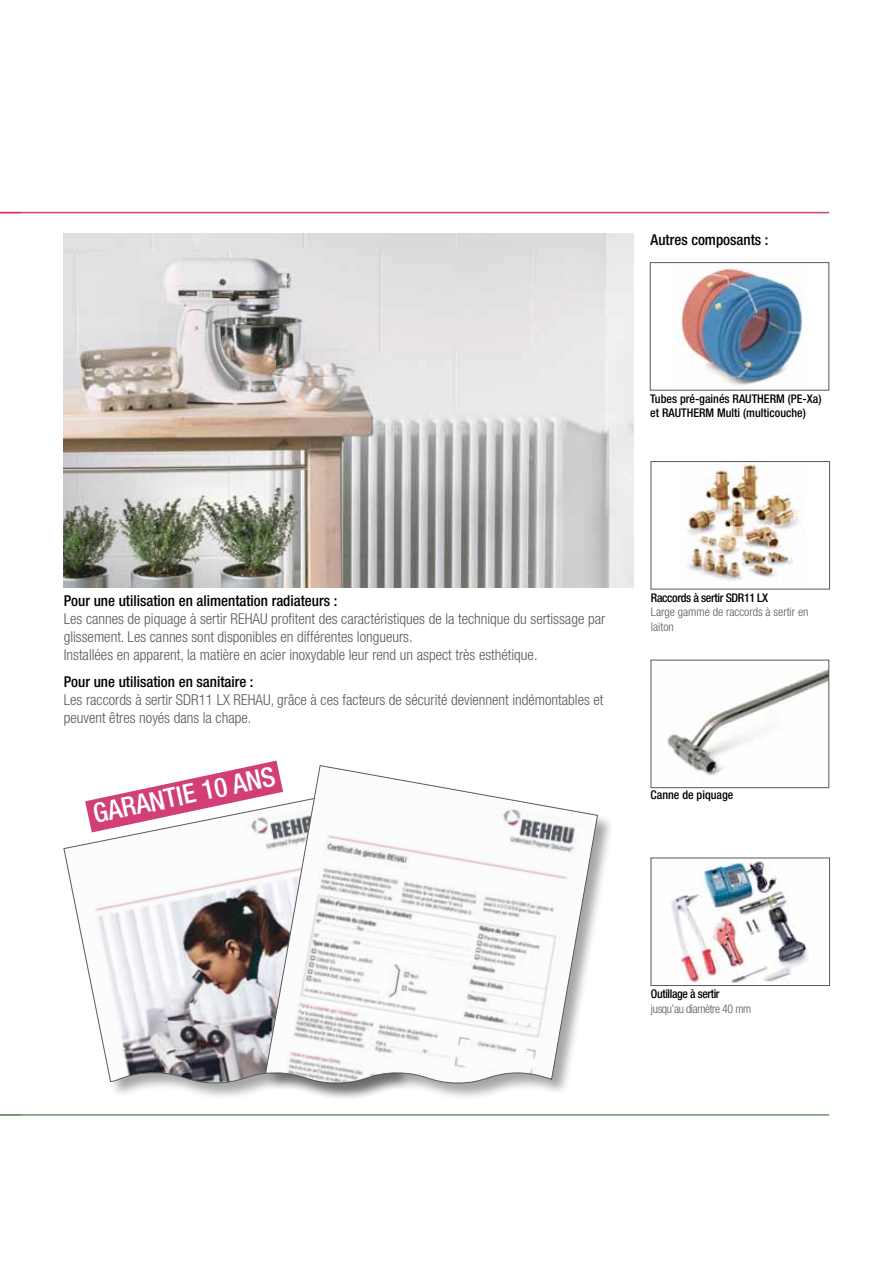
<style>
.page{position:relative;width:893px;height:1263px;background:#fff}
.page>*{position:absolute;margin:0;border:0;box-sizing:border-box;transform-origin:0 0}
.t1{font:500 condensed 27px "Helvetica Neue LT Std";color:#fff}
.t2{font:300 condensed 15px/18px "Helvetica Neue LT Std";color:#58595b}
.t3{font:500 condensed 15px "Helvetica Neue LT Std";color:#000}
.t4{font:500 condensed 12px/14.4px "Helvetica Neue LT Std";color:#000}
.t5{font:500 condensed 12px "Helvetica Neue LT Std";letter-spacing:-.03em;color:#000}
.t6{font:300 condensed 12px/14.4px "Helvetica Neue LT Std";color:#58595b}
.t7{font:300 condensed 12px "Helvetica Neue LT Std";letter-spacing:-.03em;color:#58595b}
</style>
<div class="page">
<hr style="left:0;top:212px;width:829px;height:1px;background:#d13f76">
<hr style="left:0;top:1114px;width:829px;height:2px;background:#699667">
<img style="left:677px;top:265px;width:132px;height:120px">
<div style="left:650px;top:262px;width:179px;height:128px;border:1px solid #58595b"></div>
<img style="left:687px;top:463px;width:112px;height:118px">
<div style="left:651px;top:461px;width:179px;height:128px;border:1px solid #58595b"></div>
<img style="left:667px;top:669px;width:160px;height:107px">
<div style="left:651px;top:660px;width:178px;height:128px;border:1px solid #58595b"></div>
<div style="left:64px;top:793px;width:348px;height:308px;background:#000;opacity:.35"></div>
<svg style="left:64px;top:793px;width:201px;height:290px"></svg>
<div style="left:265px;top:765px;width:350px;height:336px;background:#000;opacity:.35"></div>
<svg style="left:265px;top:765px;width:333px;height:318px"></svg>
<img style="left:64px;top:234px;width:570px;height:353px">
<img style="left:671px;top:861px;width:137px;height:123px">
<div style="left:651px;top:858px;width:179px;height:128px;border:1px solid #58595b"></div>
<svg style="left:85px;top:761px;width:198px;height:71px"></svg>
<p class="t3" style="left:651px;top:230px;width:119px">Autres composants :</p>
<p class="t4" style="left:650px;top:391px;width:173px">Tubes pré-gainés RAUTHERM (PE-Xa) et RAUTHERM Multi (multicouche)</p>
<p class="t3" style="left:64px;top:592px;width:275px">Pour une utilisation en alimentation radiateurs :</p>
<p class="t2" style="left:64px;top:610px;width:543px">Les cannes de piquage à sertir REHAU profitent des caractéristiques de la technique du sertissage par glissement. Les cannes sont disponibles en différentes longueurs.<br>Installées en apparent, la matière en acier inoxydable leur rend un aspect très esthétique.</p>
<p class="t3" style="left:64px;top:673px;width:191px">Pour une utilisation en sanitaire :</p>
<p class="t2" style="left:64px;top:691px;width:541px">Les raccords à sertir SDR11 LX REHAU, grâce à ces facteurs de sécurité deviennent indémontables et peuvent êtres noyés dans la chape.</p>
<h1 class="t1" style="left:90px;top:798px;width:187px;rotate:-12deg">GARANTIE 10 ANS</h1>
<p class="t5" style="left:651px;top:590px;width:119px">Raccords à sertir SDR11 LX</p>
<p class="t6" style="left:651px;top:605px;width:159px">Large gamme de raccords à sertir en laiton</p>
<p class="t4" style="left:651px;top:788px;width:84px">Canne de piquage</p>
<p class="t5" style="left:651px;top:987px;width:70px">Outillage à sertir</p>
<p class="t7" style="left:651px;top:1002px;width:102px">jusqu’au diamètre 40 mm</p>
</div>
